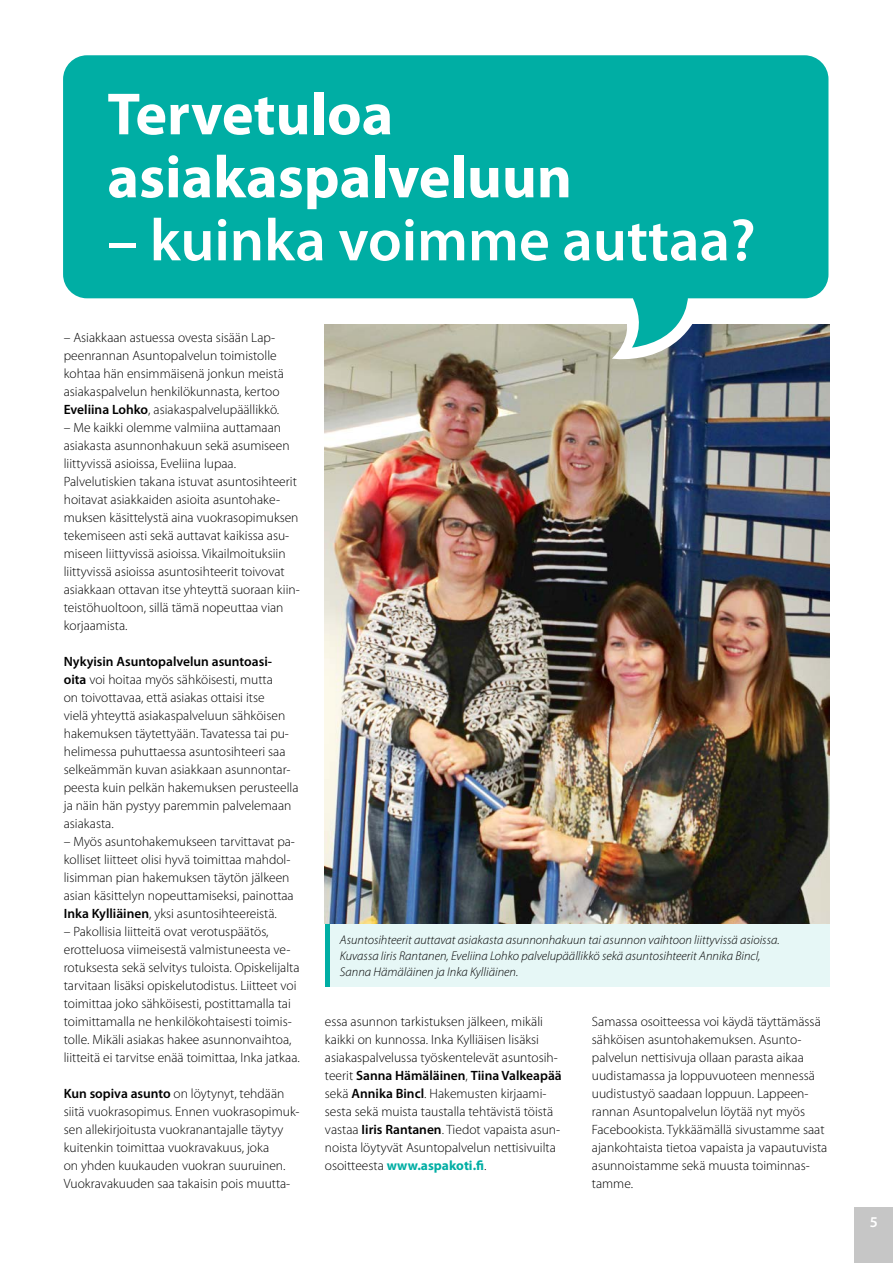
<style>
.page{position:relative;width:893px;height:1263px;background:#fff}
.page>*{position:absolute;margin:0;border:0;box-sizing:border-box;transform-origin:0 0}
.t1{font:700 60px/63px "Myriad Pro";color:#fff}
.t2{font:600 60px "Myriad Pro";color:#fff}
.t3{font:600 15px "Myriad Pro";color:#fff}
.t4{font:300 13.5px/18px "Myriad Pro";color:#000}
.t5{font:italic 300 12.6px/16.2px "Myriad Pro";color:#000}
.s1{font-weight:600}
.s2{font-weight:700;color:#00aea4}
</style>
<div class="page">
<img style="left:325px;top:324px;width:504px;height:600px">
<div style="left:330px;top:924px;width:499px;height:62px;background:#e6f7f6"></div>
<div style="left:325px;top:924px;width:5px;height:62px;background:#00aea4"></div>
<svg style="left:607px;top:348px;width:101px;height:24px"></svg>
<svg style="left:63px;top:55px;width:765px;height:293px;background:#25b7ae"></svg>
<div style="left:855px;top:1208px;width:38px;height:55px;background:#c6c6c6"></div>
<h1 class="t1" style="left:107px;top:81px;width:466px">Tervetuloa asiakaspalveluun</h1>
<h1 class="t2" style="left:107px;top:202px;width:650px">– kuinka voimme auttaa?</h1>
<p class="t4" style="left:64px;top:329px;width:222px">– Asiakkaan astuessa ovesta sisään Lap&shy;peenrannan Asuntopalvelun toimistolle kohtaa hän ensimmäisenä jonkun meistä asiakaspalvelun henkilökunnasta, kertoo <span class="s1">Eveliina Lohko</span>, asiakaspalvelupäällikkö.</p>
<p class="t4" style="left:64px;top:419px;width:237px">– Me kaikki olemme valmiina auttamaan asiakasta asunnonhakuun sekä asumiseen liittyvissä asioissa, Eveliina lupaa.<br>Palvelutiskien takana istuvat asuntosihteerit hoitavat asiakkaiden asioita asuntohake&shy;muksen käsittelystä aina vuokrasopimuksen tekemiseen asti sekä auttavat kaikissa asu&shy;miseen liittyvissä asioissa. Vikailmoituksiin liittyvissä asioissa asuntosihteerit toivovat asiakkaan ottavan itse yhteyttä suoraan kiin&shy;teistöhuoltoon, sillä tämä nopeuttaa vian korjaamista.</p>
<p class="t4" style="left:64px;top:653px;width:236px"><span class="s1">Nykyisin Asuntopalvelun asuntoasi-<br>oita</span> voi hoitaa myös sähköisesti, mutta<br>on toivottavaa, että asiakas ottaisi itse<br>vielä yhteyttä asiakaspalveluun sähköisen hakemuksen täytettyään. Tavatessa tai pu&shy;helimessa puhuttaessa asuntosihteeri saa selkeämmän kuvan asiakkaan asunnontar&shy;peesta kuin pelkän hakemuksen perusteella ja näin hän pystyy paremmin palvelemaan asiakasta.</p>
<p class="t4" style="left:64px;top:833px;width:233px">– Myös asuntohakemukseen tarvittavat pa&shy;kolliset liitteet olisi hyvä toimittaa mahdol&shy;lisimman pian hakemuksen täytön jälkeen asian käsittelyn nopeuttamiseksi, painottaa <span class="s1">Inka Kylliäinen</span>, yksi asuntosihteereistä.</p>
<p class="t4" style="left:64px;top:923px;width:238px">– Pakollisia liitteitä ovat verotuspäätös, erotteluosa viimeisestä valmistuneesta ve&shy;rotuksesta sekä selvitys tuloista. Opiskelijalta tarvitaan lisäksi opiskelutodistus. Liitteet voi toimittaa joko sähköisesti, postittamalla tai toimittamalla ne henkilökohtaisesti toimis&shy;tolle. Mikäli asiakas hakee asunnonvaihtoa, liitteitä ei tarvitse enää toimittaa, Inka jatkaa.</p>
<p class="t4" style="left:64px;top:1085px;width:237px"><span class="s1">Kun sopiva asunto</span> on löytynyt, tehdään siitä vuokrasopimus. Ennen vuokrasopimuk&shy;sen allekirjoitusta vuokranantajalle täytyy kuitenkin toimittaa vuokravakuus, joka<br>on yhden kuukauden vuokran suuruinen.<br>Vuokravakuuden saa takaisin pois muutta-</p>
<p class="t5" style="left:340px;top:932px;width:441px">Asuntosihteerit auttavat asiakasta asunnonhakuun tai asunnon vaihtoon liittyvissä asioissa.<br>Kuvassa Iiris Rantanen, Eveliina Lohko palvelupäällikkö sekä asuntosihteerit Annika Bincl,<br>Sanna Hämäläinen ja Inka Kylliäinen.</p>
<p class="t4" style="left:325px;top:1013px;width:238px">essa asunnon tarkistuksen jälkeen, mikäli kaikki on kunnossa. Inka Kylliäisen lisäksi asiakaspalvelussa työskentelevät asuntosih&shy;teerit <span class="s1">Sanna Hämäläinen</span>, <span class="s1">Tiina Valkeapää </span>sekä <span class="s1">Annika Bincl</span>. Hakemusten kirjaami&shy;sesta sekä muista taustalla tehtävistä töistä vastaa <span class="s1">Iiris Rantanen</span>. Tiedot vapaista asun&shy;noista löytyvät Asuntopalvelun nettisivuilta osoitteesta <span class="s2">www.aspakoti.fi</span>.</p>
<p class="t4" style="left:592px;top:1013px;width:237px">Samassa osoitteessa voi käydä täyttämässä sähköisen asuntohakemuksen. Asunto&shy;palvelun nettisivuja ollaan parasta aikaa uudistamassa ja loppuvuoteen mennessä uudistustyö saadaan loppuun. Lappeen&shy;rannan Asuntopalvelun löytää nyt myös Facebookista. Tykkäämällä sivustamme saat ajankohtaista tietoa vapaista ja vapautuvista asunnoistamme sekä muusta toiminnas&shy;tamme.</p>
<p class="t3" style="left:870px;top:1213px;width:10px">5</p>
</div>
